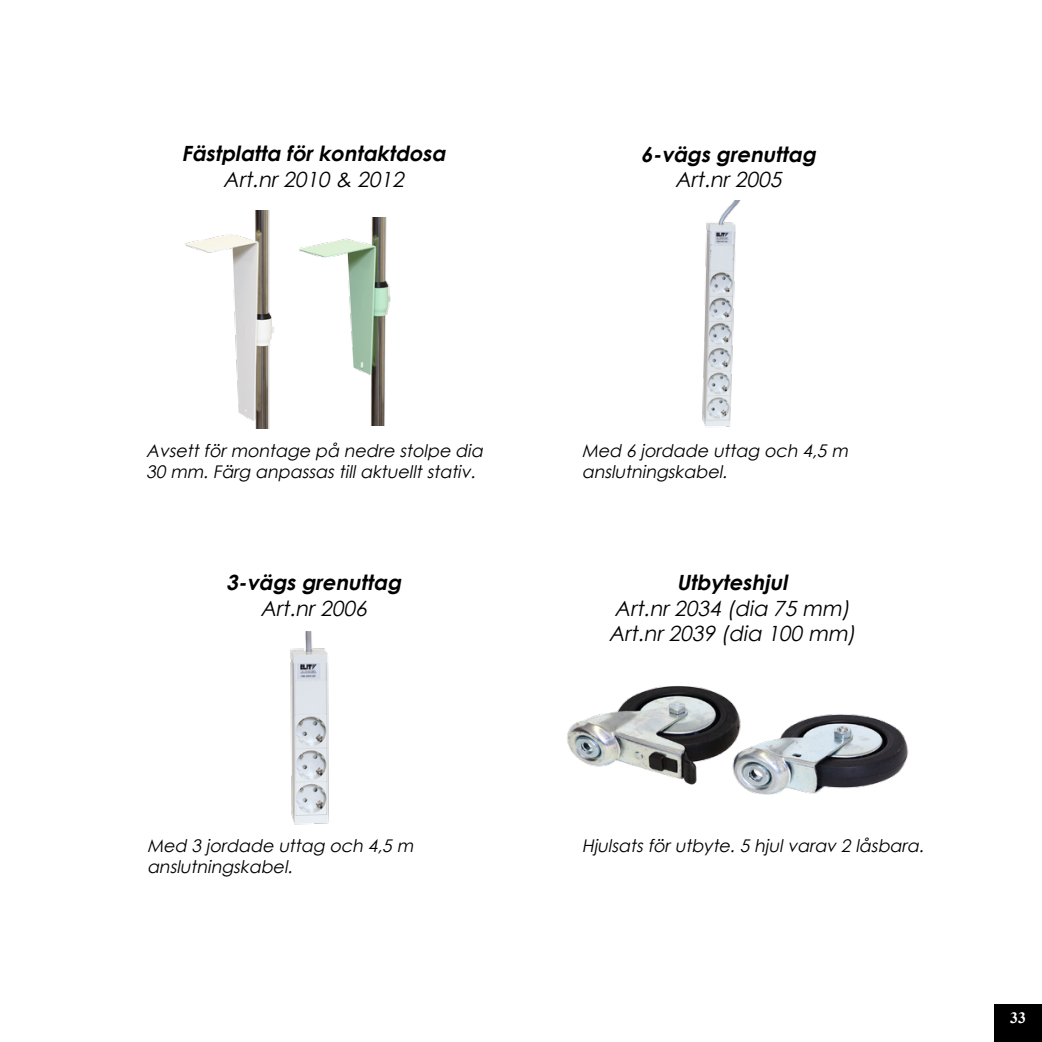
<style>
.page{position:relative;width:1042px;height:1042px;background:#fff}
.page>*{position:absolute;margin:0;border:0;box-sizing:border-box;transform-origin:0 0}
.t1{font:italic 21px/25.2px "Century Gothic";color:#000}
.t2{font:italic 700 21px "Century Gothic";color:#000}
.t3{font:italic 17.5px/21px "Century Gothic";color:#000}
.t4{font:700 15.75px "Times New Roman";color:#fff}
</style>
<div class="page">
<img style="left:185px;top:210px;width:90px;height:219px">
<img style="left:299px;top:217px;width:92px;height:209px">
<img style="left:702px;top:200px;width:39px;height:227px">
<img style="left:290px;top:631px;width:39px;height:194px">
<img style="left:567px;top:686px;width:342px;height:109px">
<div style="left:994px;top:1004px;width:48px;height:38px;background:#000"></div>
<p class="t2" style="left:182px;top:138px;width:271px">Fästplatta förkontaktdosa</p>
<p class="t1" style="left:223px;top:166px;width:187px">Art.nr2010 &amp; 2012</p>
<p class="t2" style="left:641px;top:138px;width:182px">6-vägsgrenuttag</p>
<p class="t1" style="left:675px;top:166px;width:113px">Art.nr2005</p>
<p class="t3" style="left:146px;top:440px;width:342px">Avsettförmontage på nedre stolpe dia<br>30 mm.Färg anpassastillaktuelltstativ.</p>
<p class="t3" style="left:582px;top:440px;width:272px">Med 6 jordade uttag och 4,5 m anslutningskabel.</p>
<p class="t2" style="left:226px;top:567px;width:182px">3-vägsgrenuttag</p>
<p class="t1" style="left:260px;top:595px;width:113px">Art.nr2006</p>
<p class="t2" style="left:677px;top:567px;width:117px">Utbyteshjul</p>
<p class="t1" style="left:609px;top:595px;width:253px">Art.nr2034 (dia 75 mm)<br>Art.nr2039 (dia 100 mm)</p>
<p class="t3" style="left:147px;top:834px;width:272px">Med 3 jordade uttag och 4,5 m anslutningskabel.</p>
<p class="t3" style="left:582px;top:834px;width:348px">Hjulsatsförutbyte.5 hjulvarav 2 låsbara.</p>
<p class="t4" style="left:1010px;top:1007px;width:17px">33</p>
</div>
